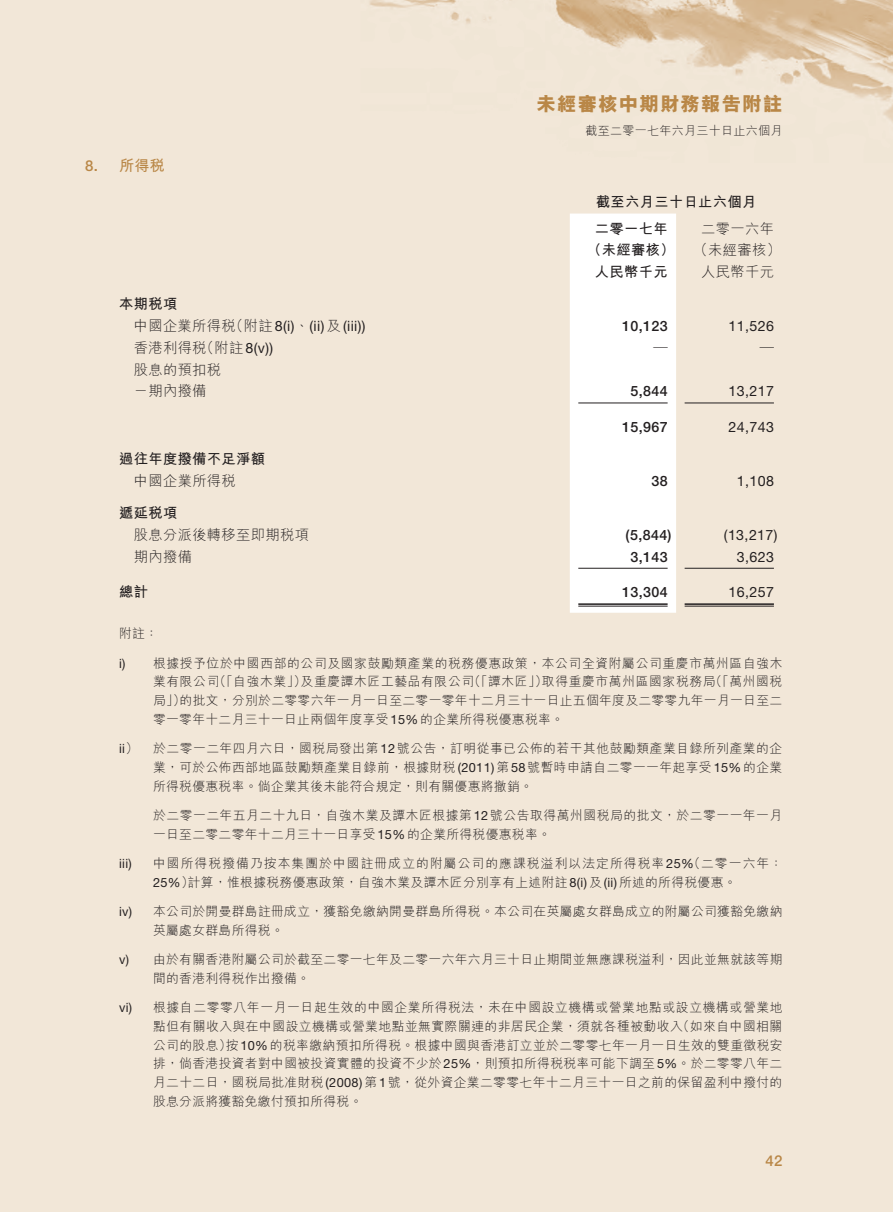
<style>
.page{position:relative;width:893px;height:1212px;background:#fff}
.page>*{position:absolute;margin:0;border:0;box-sizing:border-box;transform-origin:0 0}
.t1{font:800 19.5px "M Hei HK";letter-spacing:.055em;color:#b98747}
._3__標題{font:500 15px "Helvetica Neue LT Std";color:#b98747}
._3__標題-2{font:700 15px "M Hei HK";color:#b98747}
._1__內文{font:14.25px "Helvetica Neue LT Std";letter-spacing:.03em;color:#231f20}
._1__內文-2{font:300 14.25px "M Hei HK";letter-spacing:.03em;color:#231f20}
._1__內文-3{font:700 14.25px "M Hei HK";letter-spacing:.03em;color:#231f20}
._1__內文-4{font:500 14.25px "Helvetica Neue LT Std";letter-spacing:.03em;color:#231f20}
._2__附註內文{font:300 12.75px/18.8px "M Hei HK";letter-spacing:.03em;color:#231f20}
._2__附註內文-2{font:300 12.75px "M Hei HK";letter-spacing:.05em;color:#231f20}
._2__附註內文-3{font:300 12.75px "M Hei HK";letter-spacing:.085em;color:#231f20}
._2__附註內文-4{font:12.75px "Helvetica Neue LT Std";letter-spacing:.03em;color:#231f20}
.t2{font:300 12px "M Hei HK";letter-spacing:.03em;color:#231f20}
.s1{font-family:"M Hei HK";font-weight:300}
.s2{font-family:"Helvetica Neue LT Std";font-weight:400}
</style>
<div class="page">
<svg style="left:570px;top:402px;width:106px;height:211px"></svg>
<hr style="left:578px;top:403px;width:90px;height:1px;background:#231f20">
<hr style="left:685px;top:403px;width:89px;height:1px;background:#231f20">
<hr style="left:578px;top:568px;width:90px;height:1px;background:#231f20">
<hr style="left:685px;top:568px;width:89px;height:1px;background:#231f20">
<hr style="left:578px;top:603px;width:90px;height:2px;background:#231f20">
<hr style="left:578px;top:606px;width:90px;height:1px;background:#231f20">
<hr style="left:685px;top:603px;width:89px;height:2px;background:#231f20">
<hr style="left:685px;top:606px;width:89px;height:1px;background:#231f20">
<p class="_3__標題" style="left:85px;top:156px;width:14px">8.</p>
<p class="_3__標題-2" style="left:119px;top:154px;width:47px">所得稅</p>
<p class="_1__內文-3" style="left:119px;top:294px;width:60px">本期稅項</p>
<p class="_1__內文" style="left:229px;top:317px;width:138px"><span class="s1">（附註</span> i (8 )<span class="s1">、</span>( <span class="s1">及</span>)i i (iii ((</p>
<p class="_1__內文-2" style="left:134px;top:318px;width:104px">中國企業所得稅</p>
<p class="_1__內文" style="left:200px;top:339px;width:75px"><span class="s1">（附註</span> ( (v(8</p>
<p class="_1__內文-2" style="left:134px;top:340px;width:74px">香港利得稅</p>
<p class="_1__內文-2" style="left:134px;top:362px;width:89px">股息的預扣稅</p>
<p class="_1__內文-2" style="left:134px;top:384px;width:74px">－期內撥備</p>
<p class="_1__內文-3" style="left:119px;top:448px;width:148px">過往年度撥備不足淨額</p>
<p class="_1__內文-2" style="left:134px;top:473px;width:104px">中國企業所得稅</p>
<p class="_1__內文-3" style="left:119px;top:502px;width:60px">遞延稅項</p>
<p class="_1__內文-2" style="left:134px;top:527px;width:177px">股息分派後轉移至即期稅項</p>
<p class="_1__內文-2" style="left:134px;top:549px;width:60px">期內撥備</p>
<p class="_1__內文-3" style="left:119px;top:581px;width:30px">總計</p>
<p class="_2__附註內文" style="left:119px;top:624px;width:40px">附註：</p>
<h1 class="t1" style="left:536px;top:94px;width:248px">未經審核中期財務報告附註</h1>
<p class="t2" style="left:585px;top:124px;width:199px">截至二零一七年六月三十日止六個月</p>
<p class="_1__內文-3" style="left:596px;top:192px;width:162px">截至六月三十日止六個月</p>
<p class="_1__內文-2" style="left:701px;top:221px;width:74px">二零一六年</p>
<p class="_1__內文-3" style="left:595px;top:218px;width:74px">二零一七年</p>
<p class="_1__內文-3" style="left:587px;top:240px;width:89px">（未經審核）</p>
<p class="_1__內文-2" style="left:693px;top:243px;width:89px">（未經審核(</p>
<p class="_1__內文-3" style="left:595px;top:261px;width:74px">人民幣千元</p>
<p class="_1__內文-2" style="left:701px;top:264px;width:74px">人民幣千元</p>
<p class="_1__內文-4" style="left:622px;top:317px;width:47px">10,123</p>
<p class="_1__內文" style="left:728px;top:317px;width:47px">11,526</p>
<p class="_1__內文-3" style="left:653px;top:337px;width:16px">—</p>
<p class="_1__內文-2" style="left:760px;top:340px;width:16px">—</p>
<p class="_1__內文-4" style="left:630px;top:383px;width:39px">5,844</p>
<p class="_1__內文" style="left:728px;top:383px;width:47px">13,217</p>
<p class="_1__內文-4" style="left:622px;top:418px;width:47px">15,967</p>
<p class="_1__內文" style="left:728px;top:418px;width:47px">24,743</p>
<p class="_1__內文-4" style="left:651px;top:472px;width:18px">38</p>
<p class="_1__內文" style="left:737px;top:472px;width:39px">1,108</p>
<p class="_1__內文-4" style="left:626px;top:526px;width:47px">)5,844(</p>
<p class="_1__內文" style="left:724px;top:526px;width:55px">)13,217(</p>
<p class="_1__內文-4" style="left:630px;top:548px;width:39px">3,143</p>
<p class="_1__內文" style="left:737px;top:548px;width:39px">3,623</p>
<p class="_1__內文-4" style="left:622px;top:583px;width:47px">13,304</p>
<p class="_1__內文" style="left:728px;top:583px;width:47px">16,257</p>
<p class="_2__附註內文-4" style="left:119px;top:655px;width:8px">) i</p>
<p class="_2__附註內文-4" style="left:119px;top:741px;width:21px"><span class="s1">）</span>i i</p>
<p class="_2__附註內文-4" style="left:119px;top:856px;width:14px">iii)</p>
<p class="_2__附註內文-4" style="left:119px;top:904px;width:15px">iv)</p>
<p class="_2__附註內文-4" style="left:119px;top:952px;width:12px">v)</p>
<p class="_2__附註內文-4" style="left:119px;top:1000px;width:15px">vi)</p>
<p class="_2__附註內文-2" style="left:153px;top:656px;width:631px">根據授予位於中國西部的公司及國家鼓勵類產業的稅務優惠政策，本公司全資附屬公司重慶市萬州區自強木</p>
<p class="_2__附註內文-2" style="left:301px;top:675px;width:175px">及重慶譚木匠工藝品有限公司</p>
<p class="_2__附註內文-2" style="left:542px;top:675px;width:175px">取得重慶市萬州區國家稅務局</p>
<p class="_2__附註內文" style="left:213px;top:672px;width:94px">（「自強木業」）</p>
<p class="_2__附註內文" style="left:468px;top:672px;width:81px">（「譚木匠」）</p>
<p class="_2__附註內文" style="left:709px;top:672px;width:74px">（「萬州國稅</p>
<p class="_2__附註內文" style="left:180px;top:672px;width:604px;text-indent:-27px">業有限公司<br>的批文，分別於二零零六年一月一日至二零一零年十二月三十一日止五個年度及二零零九年一月一日至二</p>
<p class="_2__附註內文" style="left:153px;top:691px;width:412px">局」）<br>零一零年十二月三十一日止兩個年度享受<span class="s2">15%</span>的企業所得稅優惠稅率。</p>
<p class="_2__附註內文" style="left:153px;top:739px;width:631px">於二零一二年四月六日，國稅局發出第<span class="s2">12</span>號公告，訂明從事已公佈的若干其他鼓勵類產業目錄所列產業的企</p>
<p class="_2__附註內文" style="left:153px;top:758px;width:631px">業，可於公佈西部地區鼓勵類產業目錄前，根據財稅<span class="s2">(2011</span> 第<span class="s2">) 58</span>號暫時申請自二零一一年起享受<span class="s2">15%</span>的企業所得稅優惠稅率。倘企業其後未能符合規定，則有關優惠將撤銷。</p>
<p class="_2__附註內文" style="left:153px;top:806px;width:631px">於二零一二年五月二十九日，自強木業及譚木匠根據第<span class="s2">12</span>號公告取得萬州國稅局的批文，於二零一一年一月一日至二零二零年十二月三十一日享受<span class="s2">15%</span>的企業所得稅優惠稅率。</p>
<p class="_2__附註內文" style="left:688px;top:854px;width:96px">（二零一六年：</p>
<p class="_2__附註內文-3" style="left:153px;top:857px;width:542px">中國所得稅撥備乃按本集團於中國註冊成立的附屬公司的應課稅溢利以法定所得稅率<span class="s2">25%</span></p>
<p class="_2__附註內文-4" style="left:153px;top:874px;width:42px">25%<span class="s1">）</span></p>
<p class="_2__附註內文" style="left:153px;top:902px;width:631px">本公司於開曼群島註冊成立，獲豁免繳納開曼群島所得稅。本公司在英屬處女群島成立的附屬公司獲豁免繳納</p>
<p class="_2__附註內文" style="left:188px;top:872px;width:550px">計算，惟根據稅務優惠政策，自強木業及譚木匠分別享有上述附註 及<span class="s2">) i (8 )i i(</span> 所述的所得稅優惠。</p>
<p class="_2__附註內文" style="left:153px;top:920px;width:132px">英屬處女群島所得稅。</p>
<p class="_2__附註內文" style="left:153px;top:950px;width:631px">由於有關香港附屬公司於截至二零一七年及二零一六年六月三十日止期間並無應課稅溢利，因此並無就該等期</p>
<p class="_2__附註內文" style="left:153px;top:968px;width:158px">間的香港利得稅作出撥備。</p>
<p class="_2__附註內文-2" style="left:153px;top:1001px;width:631px">根據自二零零八年一月一日起生效的中國企業所得稅法，未在中國設立機構或營業地點或設立機構或營業地</p>
<p class="_2__附註內文" style="left:677px;top:1016px;width:107px">（如來自中國相關</p>
<p class="_2__附註內文" style="left:153px;top:1016px;width:631px">點但有關收入與在中國設立機構或營業地點並無實際關連的非居民企業，須就各種被動收入<br>公司的股息按） <span class="s2">10%</span>的稅率繳納預扣所得稅。根據中國與香港訂立並於二零零七年一月一日生效的雙重徵稅安排，倘香港投資者對中國被投資實體的投資不少於<span class="s2">25%</span>，則預扣所得稅稅率可能下調至<span class="s2">5%</span>。於二零零八年二月二十二日，國稅局批准財稅<span class="s2">(2008</span> 第<span class="s2">) 1</span>號，從外資企業二零零七年十二月三十一日之前的保留盈利中撥付的股息分派將獲豁免繳付預扣所得稅。</p>
<p class="_3__標題" style="left:765px;top:1151px;width:19px">42</p>
</div>
